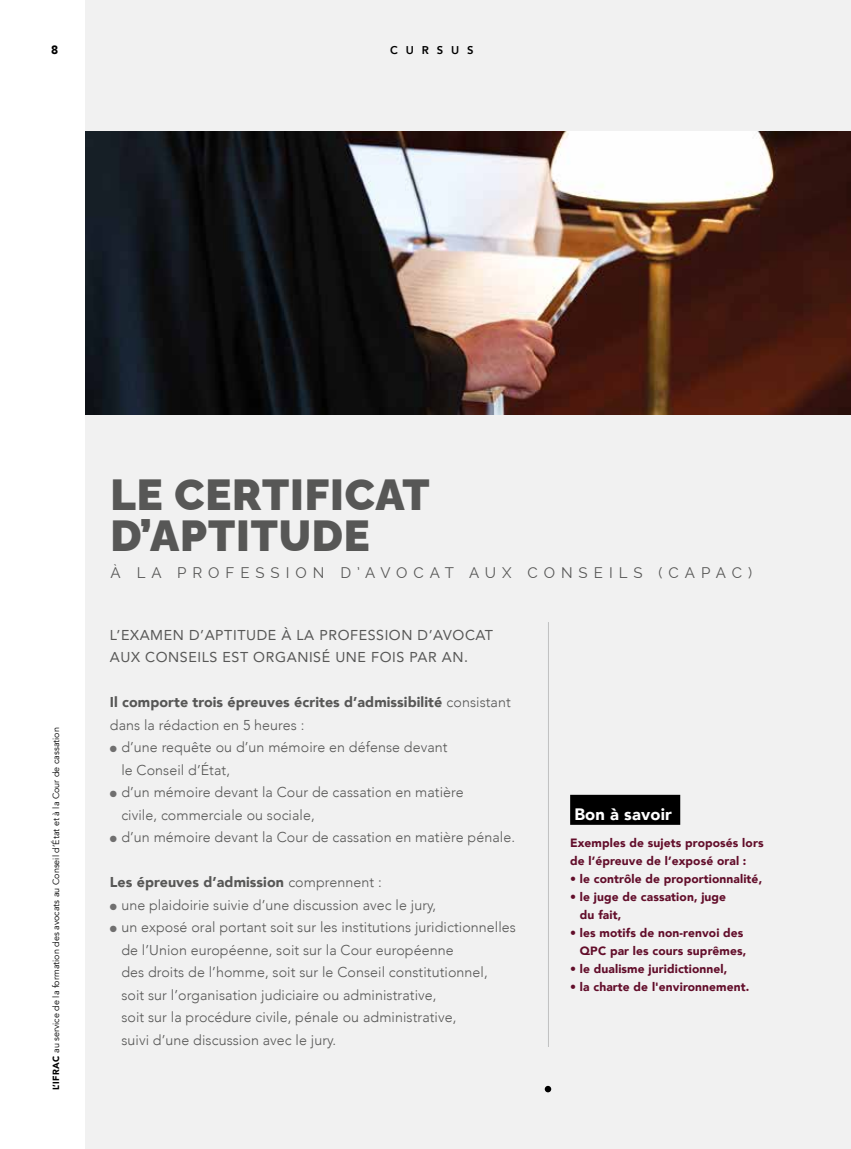
<style>
.page{position:relative;width:851px;height:1149px;background:#fff}
.page>*{position:absolute;margin:0;border:0;box-sizing:border-box;transform-origin:0 0}
.t1{font:100 43.5px/40.5px "Raleway";letter-spacing:.02em;color:#575756}
.t2{font:900 16.5px "Avenir";letter-spacing:.01em;color:#fff}
.t3{font:15px "Raleway";letter-spacing:.4em;color:#575756}
.t4{font:300 14.25px/22.5px "Avenir";letter-spacing:.005em;color:#575756}
.t5{font:900 14.25px/22.5px "Avenir";letter-spacing:.005em;color:#575756}
.t6{font:14.25px/22.5px "Avenir";letter-spacing:.04em;color:#575756}
.t7{font:900 12px/18px "Avenir";letter-spacing:.01em;color:#620d2a}
.t8{font:900 12px "Avenir";color:#000}
.t9{font:800 11.25px "Avenir";letter-spacing:.7em;color:#000}
.t10{font:9px "Avenir";color:#000}
.s1{font-weight:900}
.s2{font-weight:300}
.s3{color:#706f6f}
</style>
<div class="page">
<div style="left:85px;top:0;width:765px;height:1148px;background:#f1f1f1"></div>
<img style="left:85px;top:131px;width:765px;height:283px">
<div style="left:570px;top:794px;width:110px;height:30px;background:#000"></div>
<svg style="left:544px;top:1085px;width:7px;height:6px"></svg>
<hr style="left:547px;top:622px;width:1px;height:424px;background:#fff">
<p class="t8" style="left:51px;top:40px;width:9px">8</p>
<p class="t9" style="left:390px;top:41px;width:85px">CURSUS</p>
<p class="t10" style="left:51px;top:1089px;width:364px;rotate:-90deg"><span class="s1">L’IFRAC</span> au service de la formation des avocats au Conseil d’État et à la Cour de cassation</p>
<h1 class="t1" style="left:111px;top:469px;width:320px">LE CERTIFICAT<br>D’APTITUDE</h1>
<p class="t3" style="left:111px;top:563px;width:643px">À LA PROFESSION D’AVOCAT AUX CONSEILS (CAPAC)</p>
<p class="t6" style="left:110px;top:622px;width:384px">L’EXAMEN D’APTITUDE À LA PROFESSION D’AVOCAT<br>AUX CONSEILS EST ORGANISÉ UNE FOIS PAR AN.</p>
<p class="t5" style="left:110px;top:690px;width:402px">Il comporte trois épreuves écrites d’admissibilité <span class="s2">consistant dans la rédaction en 5 heures :</span></p>
<p class="t4" style="left:121px;top:735px;width:328px;text-indent:-11px"><span class="s3">●</span> d’une requête ou d’un mémoire en défense devant le Conseil d’État,</p>
<p class="t4" style="left:121px;top:780px;width:344px;text-indent:-11px"><span class="s3">●</span> d’un mémoire devant la Cour de cassation en matière civile, commerciale ou sociale,</p>
<p class="t4" style="left:110px;top:825px;width:406px"><span class="s3">●</span> d’un mémoire devant la Cour de cassation en matière pénale.</p>
<p class="t5" style="left:110px;top:870px;width:273px">Les épreuves d’admission <span class="s2">comprennent :</span></p>
<p class="t4" style="left:110px;top:893px;width:328px"><span class="s3">●</span> une plaidoirie suivie d’une discussion avec le jury,</p>
<p class="t4" style="left:121px;top:915px;width:396px;text-indent:-11px"><span class="s3">●</span> un exposé oral portant soit sur les institutions juridictionnelles de l’Union européenne, soit sur la Cour européenne<br>des droits de l’homme, soit sur le Conseil constitutionnel,<br>soit sur l’organisation judiciaire ou administrative,<br>soit sur la procédure civile, pénale ou administrative,<br>suivi d’une discussion avec le jury.</p>
<p class="t2" style="left:574px;top:800px;width:99px">Bon à savoir</p>
<p class="t7" style="left:570px;top:833px;width:195px">Exemples de sujets proposés lors de l’épreuve de l’exposé oral :</p>
<p class="t7" style="left:570px;top:869px;width:193px">• le contrôle de proportionnalité,</p>
<p class="t7" style="left:580px;top:887px;width:148px;text-indent:-10px">• le juge de cassation, juge du fait,</p>
<p class="t7" style="left:570px;top:923px;width:178px;text-align:right">• les motifs de non-renvoi des<br>QPC par les cours suprêmes,</p>
<p class="t7" style="left:570px;top:959px;width:159px">• le dualisme juridictionnel,</p>
<p class="t7" style="left:570px;top:977px;width:181px">• la charte de l'environnement.</p>
</div>
